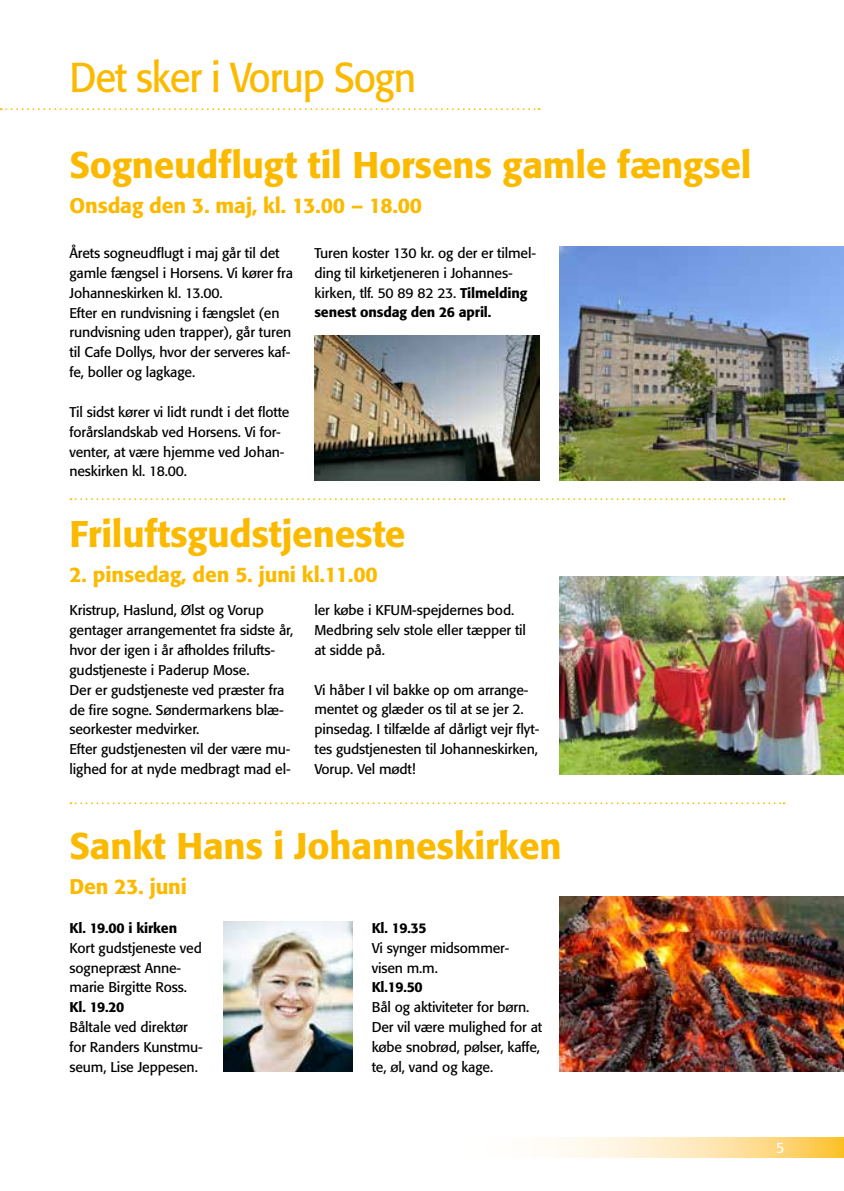
<style>
.page{position:relative;width:844px;height:1191px;background:#fff}
.page>*{position:absolute;margin:0;border:0;box-sizing:border-box;transform-origin:0 0}
.t1{font:41.3px "Formata";letter-spacing:-.03em;color:#fbba00;scale:.93 1}
.t2{font:500 36.75px "Formata";letter-spacing:-.005em;color:#fbba00}
.t3{font:500 21px "Formata";letter-spacing:-.005em;color:#fbba00}
.t4{font:14.88px "Formata";color:#fff}
.t5{font:14px/19.8px "Formata";letter-spacing:-.01em;color:#000}
.t6{font:500 14px "Formata";letter-spacing:-.01em;color:#000}
.s1{font-weight:500}
</style>
<div class="page">
<svg style="left:555px;top:1137px;width:288px;height:20px;background:#fee4ac"></svg>
<svg style="left:0;top:108px;width:539px;height:2px"></svg>
<svg style="left:70px;top:498px;width:714px;height:2px"></svg>
<svg style="left:70px;top:802px;width:714px;height:2px"></svg>
<img style="left:559px;top:577px;width:284px;height:197px">
<img style="left:314px;top:335px;width:225px;height:145px">
<img style="left:559px;top:246px;width:284px;height:234px">
<img style="left:223px;top:921px;width:129px;height:150px">
<img style="left:559px;top:896px;width:284px;height:175px">
<h1 class="t1" style="left:69px;top:52px;width:374px">Det sker i Vorup Sogn</h1>
<h2 class="t2" style="left:69px;top:142px;width:683px">Sogneudflugt til Horsens gamle fængsel</h2>
<h3 class="t3" style="left:69px;top:193px;width:354px">Onsdag den 3. maj, kl. 13.00 – 18.00</h3>
<p class="t5" style="left:69px;top:243px;width:225px">Årets sogneudflugt i maj går til det gamle fængsel i Horsens. Vi kører fra Johanneskirken kl. 13.00.<br>Efter en rundvisning i fængslet (en rundvisning uden trapper), går turen til Cafe Dollys, hvor der serveres kaf&shy;fe, boller og lagkage.</p>
<p class="t5" style="left:69px;top:402px;width:221px">Til sidst kører vi lidt rundt i det flotte forårslandskab ved Horsens. Vi for&shy;venter, at være hjemme ved Johan&shy;neskirken kl. 18.00.</p>
<p class="t5" style="left:314px;top:243px;width:223px">Turen koster 130 kr. og der er tilmel&shy;ding til kirketjeneren i Johannes&shy;kirken, tlf. 50 89 82 23. <span class="s1">Tilmelding senest onsdag den 26 april.</span></p>
<h2 class="t2" style="left:69px;top:511px;width:337px">Friluftsgudstjeneste</h2>
<h3 class="t3" style="left:69px;top:561px;width:310px">2. pinsedag, den 5. juni kl.11.00</h3>
<p class="t5" style="left:69px;top:600px;width:225px">Kristrup, Haslund, Ølst og Vorup gentager arrangementet fra sidste år, hvor der igen i år afholdes frilufts&shy;gudstjeneste i Paderup Mose.<br>Der er gudstjeneste ved præster fra de fire sogne. Søndermarkens blæ&shy;seorkester medvirker.<br>Efter gudstjenesten vil der være mu&shy;lighed for at nyde medbragt mad el-</p>
<p class="t5" style="left:314px;top:600px;width:213px">ler købe i KFUM-spejdernes bod.<br>Medbring selv stole eller tæpper til at sidde på.</p>
<p class="t5" style="left:314px;top:680px;width:226px">Vi håber I vil bakke op om arrange&shy;mentet og glæder os til at se jer 2. pinsedag. I tilfælde af dårligt vejr flyt&shy;tes gudstjenesten til Johanneskirken, Vorup. Vel mødt!</p>
<h2 class="t2" style="left:69px;top:823px;width:493px">Sankt Hans i Johanneskirken</h2>
<h3 class="t3" style="left:69px;top:873px;width:119px">Den 23. juni</h3>
<p class="t6" style="left:69px;top:919px;width:109px">Kl. 19.00 i kirken</p>
<p class="t5" style="left:69px;top:938px;width:134px">Kort gudstjeneste ved sognepræst Anne&shy;marie Birgitte Ross.</p>
<p class="t6" style="left:69px;top:998px;width:56px">Kl. 19.20</p>
<p class="t5" style="left:69px;top:1017px;width:135px">Båltale ved direktør for Randers Kunstmu&shy;seum, Lise Jeppesen.</p>
<p class="t6" style="left:371px;top:919px;width:56px">Kl. 19.35</p>
<p class="t5" style="left:371px;top:938px;width:139px">Vi synger midsommer&shy;visen m.m.</p>
<p class="t6" style="left:371px;top:979px;width:52px">Kl.19.50</p>
<p class="t5" style="left:371px;top:997px;width:172px">Bål og aktiviteter for børn.<br>Der vil være mulighed for at købe snobrød, pølser, kaffe, te, øl, vand og kage.</p>
<p class="t4" style="left:775px;top:1138px;width:10px">5</p>
</div>
